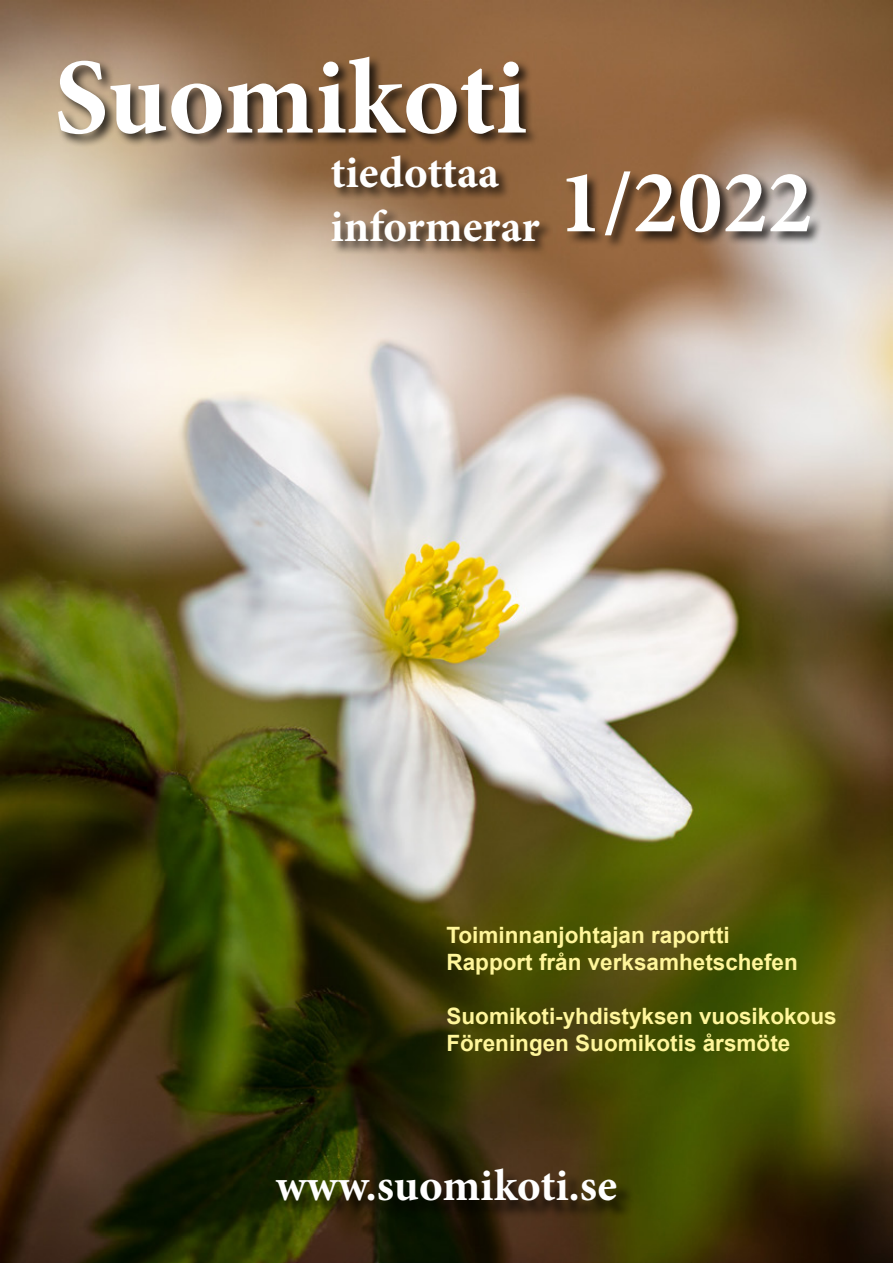
<style>
.page{position:relative;width:893px;height:1263px;background:#fff}
.page>*{position:absolute;margin:0;border:0;box-sizing:border-box;transform-origin:0 0}
.t1{font:700 108px "Minion Pro";letter-spacing:-.005em;color:#fff}
.t2{font:700 45px/54px "Minion Pro";color:#fff}
.t3{font:700 22.5px/27px "Arial";color:#fff69b}
</style>
<div class="page">
<img style="left:0;top:0;width:893px;height:1263px">
<div style="left:56px;top:55px;width:498px;height:200px;background:#000;opacity:.75"></div>
<div style="left:565px;top:170px;width:259px;height:80px;background:#000;opacity:.75"></div>
<div style="left:279px;top:1171px;width:355px;height:48px;background:#000;opacity:.75"></div>
<h1 class="t1" style="left:54px;top:22px;width:474px">Suomikoti</h1>
<h2 class="t2" style="left:330px;top:145px;width:484px">tiedottaa<br>informerar <sup>1/2022</sup></h2>
<p class="t3" style="left:446px;top:923px;width:353px">Toiminnanjohtajan raportti<br>Rapport från verksamhetschefen</p>
<p class="t3" style="left:446px;top:1004px;width:392px">Suomikoti-yhdistyksen vuosikokous<br>Föreningen Suomikotis årsmöte</p>
<h2 class="t2" style="left:276px;top:1158px;width:343px">www.suomikoti.se</h2>
</div>
